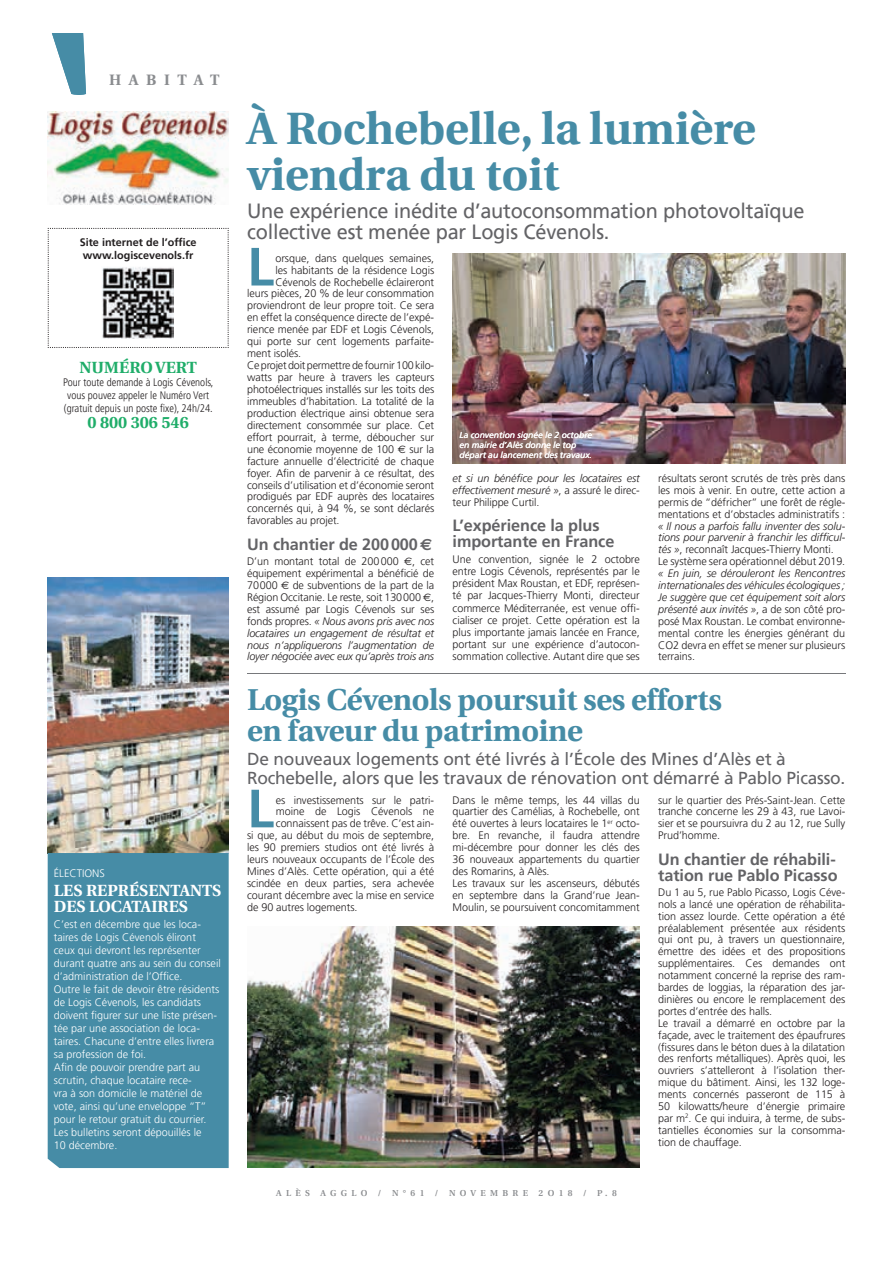
<style>
.page{position:relative;width:893px;height:1263px;background:#fff}
.page>*{position:absolute;margin:0;border:0;box-sizing:border-box;transform-origin:0 0}
.t1{font:700 53.85px "Frutiger";color:#468ca6}
.t2{font:700 45.45px/45.5px "Utopia";color:#468ca6}
.t3{font:700 30.3px/30.3px "Utopia";letter-spacing:-.01em;color:#468ca6}
.t4{font:20.55px/21.6px "Frutiger";letter-spacing:-.01em;color:#636366}
.t5{font:17.25px/18.5px "Frutiger";letter-spacing:-.015em;color:#636366}
.t6{font:700 16.2px/16.2px "Frutiger";letter-spacing:-.005em;color:#636366}
.t7{font:700 16.2px/16.2px "Utopia";color:#fff}
.t8{font:700 16.2px "Utopia";color:#1fad69}
.t9{font:700 15.15px "Utopia";letter-spacing:.5em;color:#8a8c8f}
.t10{font:300 10.8px/11.9px "Frutiger";letter-spacing:-.005em;color:#231f20;text-align:justify}
.t11{font:300 10.8px/13px "Frutiger";color:#fff}
.t12{font:italic 300 10.8px/11.9px "Frutiger";letter-spacing:-.005em;color:#231f20;text-align:justify}
.t13{font:300 condensed 10.8px/13px "Frutiger";color:#231f20;text-align:center}
.t14{font:700 10.8px/13px "Frutiger";color:#231f20}
.t15{font:italic 8.7px/9.8px "Frutiger";letter-spacing:-.01em;color:#fff}
.t16{font:600 8.7px "Utopia";letter-spacing:.5em;color:#8a8c8f}
.s1{font-family:"Euro Sans";font-weight:400}
.s2{font-family:"Euro Sans"}
.s3{font-style:italic}
.s4{font-style:normal}
</style>
<div class="page">
<img style="left:48px;top:578px;width:181px;height:275px">
<svg style="left:52px;top:34px;width:34px;height:61px"></svg>
<hr style="left:247px;top:673px;width:598px;height:1px;background:#76787b">
<img style="left:452px;top:254px;width:393px;height:209px">
<img style="left:247px;top:926px;width:392px;height:241px">
<img style="left:48px;top:112px;width:181px;height:92px">
<svg style="left:48px;top:228px;width:181px;height:120px"></svg>
<div style="left:48px;top:853px;width:181px;height:315px;background:#468ca6"></div>
<h3 class="t9" style="left:109px;top:71px;width:112px">HABITAT</h3>
<p class="t14" style="left:80px;top:236px;width:118px">Site internet de l’office www.logiscevenols.fr</p>
<h3 class="t8" style="left:79px;top:358px;width:119px">NUMÉRO VERT</h3>
<p class="t13" style="left:63px;top:376px;width:152px">Pour toute demande à Logis Cévenols, vous pouvez appeler le Numéro Vert (gratuit depuis un poste fixe), 24h/24.</p>
<h3 class="t8" style="left:88px;top:413px;width:103px">0 800 306 546</h3>
<p class="t11" style="left:54px;top:867px;width:53px">ÉLECTIONS</p>
<h3 class="t7" style="left:54px;top:883px;width:169px">LES REPRÉSENTANTS<br>DES LOCATAIRES</h3>
<p class="t11" style="left:54px;top:918px;width:168px">C’est en décembre que les loca&shy;taires de Logis Cévenols éliront<br>ceux qui devront les représenter durant quatre ans au sein du conseil d’administration de l’Office.<br>Outre le fait de devoir être résidents de Logis Cévenols, les candidats doivent figurer sur une liste présen&shy;tée par une association de loca&shy;taires. Chacune d’entre elles livrera sa profession de foi.<br>Afin de pouvoir prendre part au scrutin, chaque locataire rece-<br>vra à son domicile le matériel de vote, ainsi qu’une enveloppe “T” pour le retour gratuit du courrier.<br>Les bulletins seront dépouillés le<br>10 décembre.</p>
<h2 class="t2" style="left:247px;top:106px;width:510px">À Rochebelle, la lumière viendra du toit</h2>
<h3 class="t4" style="left:247px;top:200px;width:559px">Une expérience inédite d’autoconsommation photovoltaïque collective est menée par Logis Cévenols.</h3>
<h1 class="t1" style="left:247px;top:235px;width:28px">L</h1>
<p class="t10" style="left:275px;top:252px;width:160px">orsque, dans quelques semaines,</p>
<p class="t10" style="left:275px;top:264px;width:160px">les habitants de la résidence Logis</p>
<p class="t10" style="left:275px;top:276px;width:160px">Cévenols de Rochebelle éclaireront</p>
<p class="t10" style="left:247px;top:288px;width:189px">leurs pièces, 20 % de leur consommation</p>
<p class="t10" style="left:247px;top:300px;width:189px">proviendront de leur propre toit. Ce sera</p>
<p class="t10" style="left:247px;top:312px;width:189px">en effet la conséquence directe de l’expé-</p>
<p class="t10" style="left:247px;top:324px;width:189px">rience menée par EDF et Logis Cévenols,</p>
<p class="t10" style="left:247px;top:336px;width:189px">qui porte sur cent logements parfaite-</p>
<p class="t10" style="left:247px;top:348px;width:56px">ment isolés.</p>
<p class="t10" style="left:247px;top:360px;width:189px">Ce projet doit permettre de fournir 100 kilo-</p>
<p class="t10" style="left:247px;top:372px;width:189px">watts par heure à travers les capteurs</p>
<p class="t10" style="left:247px;top:383px;width:189px">photoélectriques installés sur les toits des</p>
<p class="t10" style="left:247px;top:395px;width:189px">immeubles d’habitation. La totalité de la</p>
<p class="t10" style="left:247px;top:407px;width:189px">production électrique ainsi obtenue sera</p>
<p class="t10" style="left:247px;top:419px;width:189px">directement consommée sur place. Cet</p>
<p class="t10" style="left:247px;top:431px;width:189px">effort pourrait, à terme, déboucher sur</p>
<p class="t10" style="left:247px;top:443px;width:189px">une économie moyenne de 100 <span class="s1">€</span> sur la</p>
<p class="t10" style="left:247px;top:455px;width:189px">facture annuelle d’électricité de chaque</p>
<p class="t10" style="left:247px;top:467px;width:189px">foyer. Afin de parvenir à ce résultat, des</p>
<p class="t10" style="left:247px;top:479px;width:189px">conseils d’utilisation et d’économie seront</p>
<p class="t10" style="left:247px;top:491px;width:189px">prodigués par EDF auprès des locataires</p>
<p class="t10" style="left:247px;top:503px;width:189px">concernés qui, à 94 %, se sont déclarés</p>
<p class="t10" style="left:247px;top:515px;width:94px">favorables au projet.</p>
<h3 class="t6" style="left:247px;top:536px;width:187px">Un chantier de 200000<span class="s2">€</span></h3>
<p class="t10" style="left:247px;top:555px;width:189px">D’un montant total de 200 000 <span class="s1">€</span>, cet équipement expérimental a bénéficié de 70000 <span class="s1">€</span> de subventions de la part de la Région Occitanie. Le reste, soit 130000 <span class="s1">€</span>, est assumé par Logis Cévenols sur ses fonds propres. <span class="s3">« Nous avons pris avec nos locataires un engagement de résultat et nous n’appliquerons l’augmentation de loyer négociée avec eux qu’après trois ans</span></p>
<p class="t15" style="left:459px;top:431px;width:134px">La convention signée le 2 octobre en mairie d’Alès donne le top départ au lancement des travaux.</p>
<p class="t12" style="left:452px;top:472px;width:189px;line-height:12.3px">et si un bénéfice pour les locataires est effectivement mesuré »<span class="s4">, a assuré le direc&shy;teur Philippe Curtil.</span></p>
<h3 class="t6" style="left:452px;top:517px;width:163px">L’expérience la plus importante en France</h3>
<p class="t10" style="left:452px;top:553px;width:189px;line-height:12.3px">Une convention, signée le 2 octobre entre Logis Cévenols, représentés par le président Max Roustan, et EDF, représen&shy;té par Jacques-Thierry Monti, directeur commerce Méditerranée, est venue offi&shy;cialiser ce projet. Cette opération est la plus importante jamais lancée en France, portant sur une expérience d’autocon&shy;sommation collective. Autant dire que ses</p>
<p class="t10" style="left:658px;top:472px;width:189px">résultats seront scrutés de très près dans les mois à venir. En outre, cette action a permis de “défricher” une forêt de régle&shy;mentations et d’obstacles administratifs :</p>
<p class="t12" style="left:658px;top:520px;width:189px;text-align:left">« Il nous a parfois fallu inventer des solu&shy;tions pour parvenir à franchir les difficul&shy;tés »<span class="s4">, reconnaît Jacques-Thierry Monti.<br>Le système sera opérationnel début 2019.</span></p>
<p class="t12" style="left:658px;top:568px;width:189px">« En juin, se dérouleront les Rencontres internationales des véhicules écologiques ; Je suggère que cet équipement soit alors présenté aux invités »<span class="s4">, a de son côté pro&shy;posé Max Roustan. Le combat environne&shy;mental contre les énergies générant du CO2 devra en effet se mener sur plusieurs terrains.</span></p>
<h3 class="t3" style="left:247px;top:685px;width:476px">Logis Cévenols poursuit ses efforts en faveur du patrimoine</h3>
<h3 class="t5" style="left:247px;top:750px;width:599px">De nouveaux logements ont été livrés à l’École des Mines d’Alès et à<br>Rochebelle, alors que les travaux de rénovation ont démarré à Pablo Picasso.</h3>
<h1 class="t1" style="left:247px;top:777px;width:28px">L</h1>
<p class="t10" style="left:276px;top:794px;width:160px">es investissements sur le patri-</p>
<p class="t10" style="left:452px;top:794px;width:189px;text-align:left">Dans le même temps, les 44 villas du quartier des Camélias, à Rochebelle, ont été ouvertes à leurs locataires le 1<sup>er</sup> octo&shy;bre. En revanche, il faudra attendre mi-décembre pour donner les clés des 36 nouveaux appartements du quartier des Romarins, à Alès.<br>Les travaux sur les ascenseurs, débutés en septembre dans la Grand’rue Jean-Moulin, se poursuivent concomitamment</p>
<p class="t10" style="left:658px;top:794px;width:189px">sur le quartier des Prés-Saint-Jean. Cette tranche concerne les 29 à 43, rue Lavoi&shy;sier et se poursuivra du 2 au 12, rue Sully Prud’homme.</p>
<p class="t10" style="left:276px;top:806px;width:160px">moine de Logis Cévenols ne</p>
<p class="t10" style="left:276px;top:818px;width:160px">connaissent pas de trêve. C’est ain-</p>
<p class="t10" style="left:247px;top:830px;width:189px">si que, au début du mois de septembre,</p>
<p class="t10" style="left:247px;top:842px;width:189px">les 90 premiers studios ont été livrés à</p>
<p class="t10" style="left:247px;top:854px;width:189px">leurs nouveaux occupants de l’École des</p>
<p class="t10" style="left:247px;top:865px;width:189px">Mines d’Alès. Cette opération, qui a été</p>
<p class="t10" style="left:247px;top:877px;width:189px">scindée en deux parties, sera achevée</p>
<p class="t10" style="left:247px;top:889px;width:189px">courant décembre avec la mise en service</p>
<p class="t10" style="left:247px;top:901px;width:112px">de 90 autres logements.</p>
<h3 class="t6" style="left:658px;top:851px;width:181px">Un chantier de réhabili&shy;tation rue Pablo Picasso</h3>
<p class="t10" style="left:658px;top:886px;width:189px;text-align:left">Du 1 au 5, rue Pablo Picasso, Logis Céve&shy;nols a lancé une opération de réhabilita&shy;tion assez lourde. Cette opération a été préalablement présentée aux résidents qui ont pu, à travers un questionnaire, émettre des idées et des propositions supplémentaires. Ces demandes ont notamment concerné la reprise des ram&shy;bardes de loggias, la réparation des jar&shy;dinières ou encore le remplacement des portes d’entrée des halls.<br>Le travail a démarré en octobre par la façade, avec le traitement des épaufrures (fissures dans le béton dues à la dilatation des renforts métalliques). Après quoi, les ouvriers s’attelleront à l’isolation ther&shy;mique du bâtiment. Ainsi, les 132 loge&shy;ments concernés passeront de 115 à 50 kilowatts/heure d’énergie primaire par m<sup>2</sup>. Ce qui induira, à terme, de subs&shy;tantielles économies sur la consomma&shy;tion de chauffage.</p>
<p class="t16" style="left:276px;top:1188px;width:342px">ALÈS AGGLO / N°61 / NOVEMBRE 2O18 / P.8</p>
</div>
